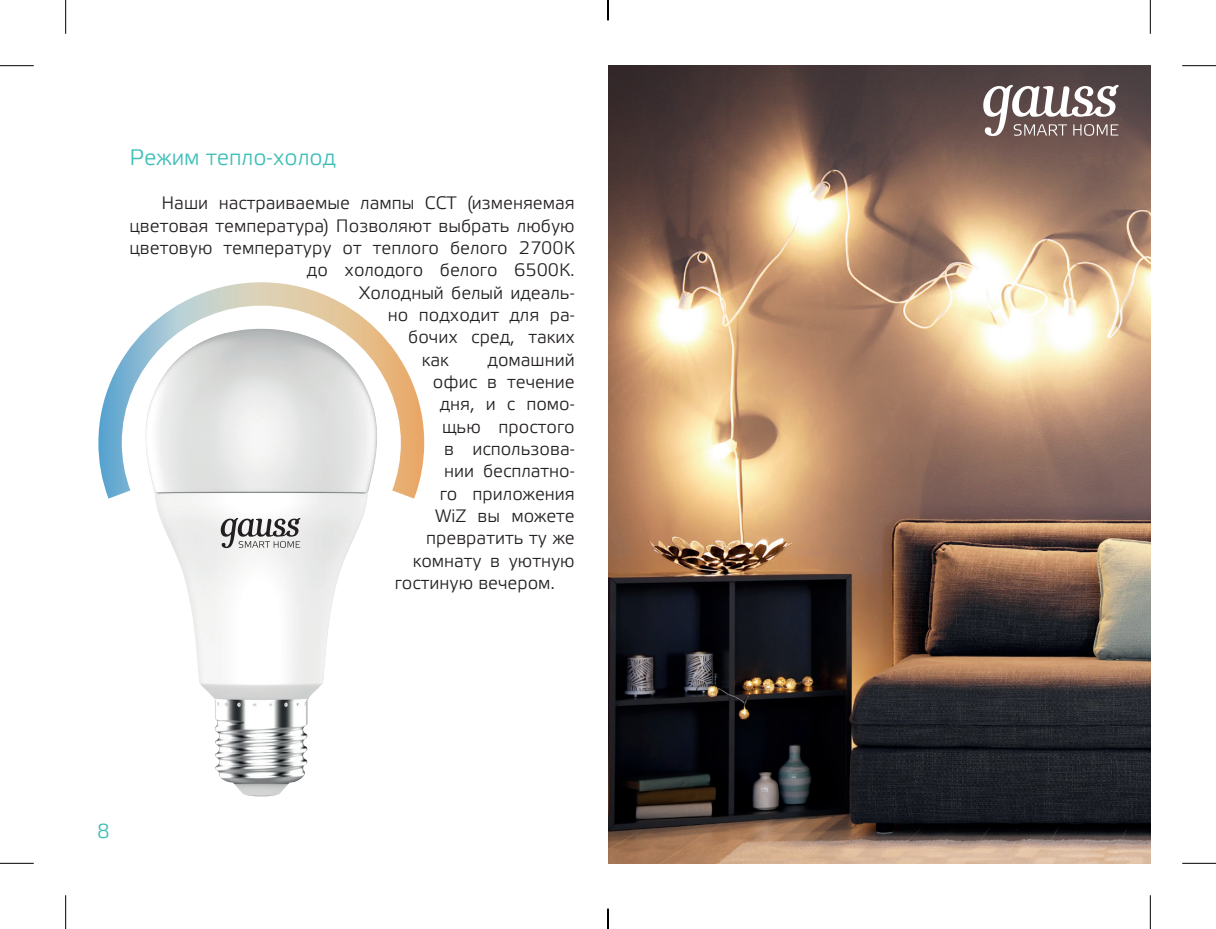
<style>
.page{position:relative;width:1216px;height:929px;background:#fff}
.page>*{position:absolute;margin:0;border:0;box-sizing:border-box;transform-origin:0 0}
.t1{font:22.5px "Etelka Light Pro";color:#3dbfb8}
.t2{font:20.25px "Etelka Light Pro";color:#3dbfb8}
.t3{font:18px "Etelka Light Pro";color:#231f20}
</style>
<div class="page">
<img style="left:155px;top:498px;width:212px;height:299px">
<svg style="left:221px;top:518px;width:79px;height:30px"></svg>
<img style="left:608px;top:66px;width:542px;height:797px">
<svg style="left:983px;top:85px;width:135px;height:51px"></svg>
<svg style="left:98px;top:282px;width:326px;height:216px"></svg>
<hr style="left:0;top:65px;width:34px;height:1px;background:#000">
<hr style="left:1182px;top:65px;width:34px;height:1px;background:#000">
<hr style="left:0;top:863px;width:34px;height:1px;background:#000">
<hr style="left:1182px;top:863px;width:34px;height:1px;background:#000">
<hr style="left:65px;top:0;width:1px;height:34px;background:#000">
<hr style="left:65px;top:895px;width:1px;height:34px;background:#000">
<hr style="left:1150px;top:0;width:1px;height:34px;background:#000">
<hr style="left:1150px;top:895px;width:1px;height:34px;background:#000">
<svg style="left:607px;top:0;width:1px;height:20px"></svg>
<svg style="left:607px;top:908px;width:1px;height:21px"></svg>
<p class="t1" style="left:129px;top:145px;width:208px">Режим тепло-холод</p>
<p class="t3" style="left:161px;top:193px;width:415px">Наши настраиваемые лампы CCT (изменяемая</p>
<p class="t3" style="left:129px;top:216px;width:447px">цветовая температура) Позволяют выбрать любую</p>
<p class="t3" style="left:129px;top:238px;width:447px">цветовую температуру от теплого белого 2700К</p>
<p class="t3" style="left:307px;top:260px;width:269px">до холодого белого 6500К.</p>
<p class="t3" style="left:359px;top:283px;width:217px">Холодный белый идеаль-</p>
<p class="t3" style="left:388px;top:305px;width:188px">но подходит для ра-</p>
<p class="t3" style="left:408px;top:327px;width:168px">бочих сред, таких</p>
<p class="t3" style="left:422px;top:350px;width:28px">как</p>
<p class="t3" style="left:487px;top:350px;width:89px">домашний</p>
<p class="t3" style="left:433px;top:372px;width:143px">офис в течение</p>
<p class="t3" style="left:440px;top:394px;width:137px">дня, и с помо-</p>
<p class="t3" style="left:442px;top:417px;width:134px">щью простого</p>
<p class="t3" style="left:444px;top:439px;width:132px">в использова-</p>
<p class="t3" style="left:444px;top:461px;width:132px">нии бесплатно-</p>
<p class="t3" style="left:440px;top:484px;width:136px">го приложения</p>
<p class="t3" style="left:435px;top:506px;width:141px">WiZ вы можете</p>
<p class="t3" style="left:426px;top:528px;width:150px">превратить ту же</p>
<p class="t3" style="left:413px;top:550px;width:163px">комнату в уютную</p>
<p class="t3" style="left:395px;top:573px;width:162px">гостиную вечером.</p>
<p class="t2" style="left:97px;top:820px;width:14px">8</p>
</div>
